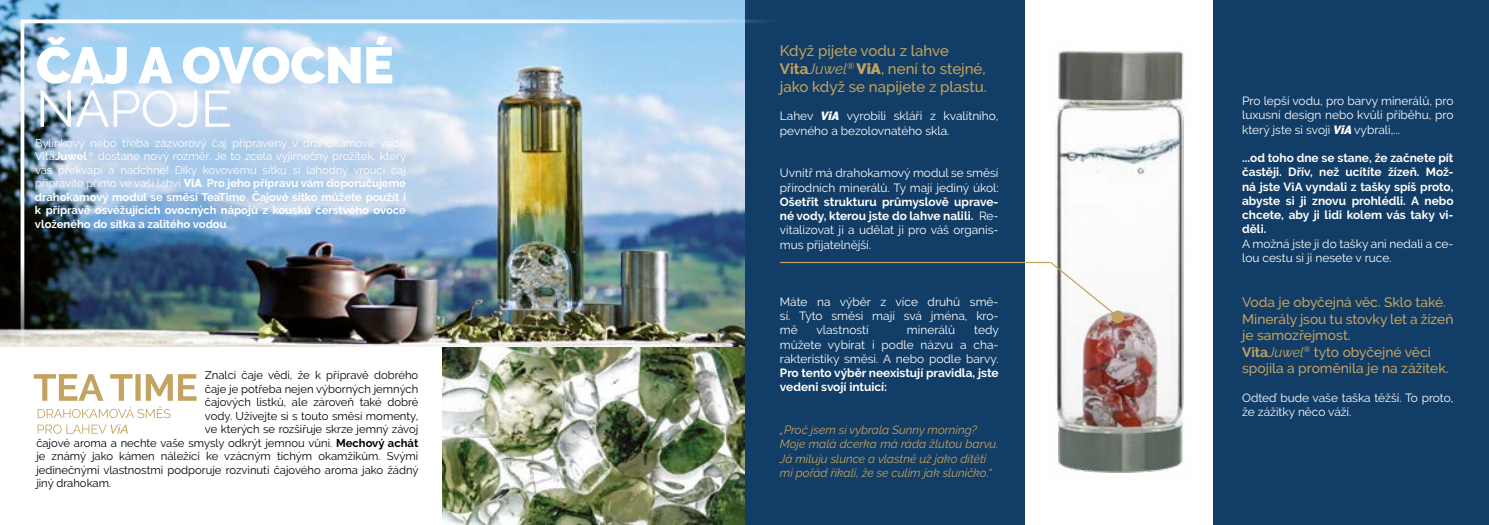
<style>
.page{position:relative;width:1489px;height:525px;background:#fff}
.page>*{position:absolute;margin:0;border:0;box-sizing:border-box;transform-origin:0 0}
.t1{font:900 51.12px "Raleway";letter-spacing:-.01em;color:#fff}
.t2{font:51.12px "Raleway";letter-spacing:-.01em;color:#fff}
.t3{font:500 15px/18px "Raleway";color:#c3a361}
.t4{font:500 13.75px/16.5px "Raleway";color:#c3a361}
.t5{font:11.88px/14.2px "Raleway";color:#fff}
.t6{font:700 11.88px/14.2px "Raleway";color:#fff;text-align:justify}
.t7{font:italic 11.88px/14.2px "Raleway";color:#c3a361}
.t8{font:11.25px/13.5px "Raleway";color:#fff;text-align:justify}
.t9{font:11.25px "Raleway";color:#000}
.s1{font-weight:700}
.s2{font-weight:900}
.s3{font-weight:400;font-style:italic}
.s4{font-weight:900;font-style:italic}
.s5{font-weight:400}
</style>
<div class="page">
<div style="left:744px;top:0;width:280px;height:524px;background:#123d66"></div>
<div style="left:1213px;top:0;width:275px;height:524px;background:#123d66"></div>
<img style="left:0;top:0;width:744px;height:347px">
<img style="left:19px;top:18px;width:886px;height:506px">
<img style="left:442px;top:347px;width:302px;height:177px">
<div style="left:21px;top:347px;width:184px;height:82px;background:#fff"></div>
<svg style="left:38px;top:424px;width:90px;height:9px"></svg>
<svg style="left:38px;top:406px;width:132px;height:12px"></svg>
<svg style="left:34px;top:374px;width:162px;height:26px"></svg>
<img style="left:1047px;top:51px;width:137px;height:422px">
<div style="left:1111px;top:310px;width:12px;height:13px;background:#c3a361;border-radius:50%"></div>
<svg style="left:1048px;top:260px;width:70px;height:57px"></svg>
<hr style="left:780px;top:262px;width:270px;height:1px;background:#c3a361">
<h1 class="t1" style="left:36px;top:36px;width:359px">ČAJ A OVOCNÉ</h1>
<h1 class="t2" style="left:36px;top:79px;width:198px">NÁPOJE</h1>
<p class="t8" style="left:35px;top:136px;width:373px">Bylinkový nebo třeba zázvorový čaj připravený v drahokamové vodě Vita<span class="s1">Juwel</span> <sup>®</sup> dostane nový rozměr. Je to zcela vyjímečný prožitek, který vás překvapí a nadchne! Díky kovovému sítku si lahodný vroucí čaj připravíte přímo ve vaší lahvi <span class="s2">ViA</span>. <span class="s1">Pro jeho přípravu vám doporučujeme drahokamový modul se směsí TeaTime</span>. <span class="s1">Čajové sítko můžete použít i k přípravě osvěžujících ovocných nápojů z kousků čerstvého ovoce vloženého do sítka a zalitého vodou</span>.</p>
<p class="t9" style="left:205px;top:368px;width:215px">Znalci čaje vědí, že k přípravě dobrého</p>
<p class="t9" style="left:205px;top:382px;width:215px">čaje je potřeba nejen výborných jemných</p>
<p class="t9" style="left:205px;top:395px;width:215px">čajových lístků, ale zároveň také dobré</p>
<p class="t9" style="left:205px;top:409px;width:215px">vody. Užívejte si s touto směsí momenty,</p>
<p class="t9" style="left:205px;top:422px;width:215px">ve kterých se rozšiřuje skrze jemný závoj</p>
<p class="t9" style="left:36px;top:436px;width:383px">čajové aroma a nechte vaše smysly odkrýt jemnou vůni. <span class="s1">Mechový achát</span></p>
<p class="t9" style="left:36px;top:449px;width:383px">je známý jako kámen náležící ke vzácným tichým okamžikům. Svými</p>
<p class="t9" style="left:36px;top:463px;width:384px">jedinečnými vlastnostmi podporuje rozvinutí čajového aroma jako žádný</p>
<p class="t9" style="left:36px;top:476px;width:76px">jiný drahokam.</p>
<p class="t3" style="left:780px;top:41px;width:208px">Když pijete vodu z lahve<br><span class="s1">Vita</span><span class="s3">Juwel</span><sup>®</sup> <span class="s2">ViA</span>, není to stejné, jako když se napijete z plastu.</p>
<p class="t5" style="left:780px;top:109px;width:220px">Lahev <span class="s4">ViA</span> vyrobili skláři z kvalitního, pevného a bezolovnatého skla.</p>
<p class="t5" style="left:780px;top:166px;width:220px">Uvnitř má drahokamový modul se směsí přírodních minerálů. Ty mají jediný úkol:</p>
<p class="t6" style="left:780px;top:194px;width:220px">Ošetřit strukturu průmyslově uprave&shy;né vody, kterou jste do lahve nalili. <span class="s5">Re&shy;vitalizovat ji a udělat ji pro váš organis&shy;mus přijatelnější.</span></p>
<p class="t5" style="left:780px;top:294px;width:220px;text-align:justify">Máte na výběr z více druhů smě&shy;sí. Tyto směsi mají svá jména, kro&shy;mě</p>
<p class="t5" style="left:780px;top:323px;width:220px;text-align:justify;text-indent:194px">tedy můžete vybírat i podle názvu a cha&shy;rakteristiky směsi. A nebo podle barvy.</p>
<p class="t6" style="left:780px;top:365px;width:220px">Pro tento výběr neexistují pravidla, jste vedeni svojí intuicí:</p>
<p class="t7" style="left:780px;top:422px;width:220px">„Proč jsem si vybrala Sunny morning?<br>Moje malá dcerka má ráda žlutou barvu.<br>Já miluju slunce a vlastně už jako dítěti mi pořád říkali, že se culím jak sluníčko.“</p>
<p class="t5" style="left:816px;top:323px;width:54px">vlastností</p>
<p class="t5" style="left:906px;top:323px;width:50px">minerálů</p>
<p class="t5" style="left:1241px;top:94px;width:213px;text-align:justify">Pro lepší vodu, pro barvy minerálů, pro luxusní design nebo kvůli příběhu, pro který jste si svoji <span class="s4">ViA</span> vybrali,...</p>
<p class="t6" style="left:1241px;top:151px;width:213px">...od toho dne se stane, že začnete pít častěji. Dřív, než ucítíte žízeň. Mož&shy;ná jste ViA vyndali z tašky spíš proto, abyste si ji znovu prohlédli. A nebo chcete, aby ji lidi kolem vás taky vi&shy;děli.</p>
<p class="t5" style="left:1241px;top:236px;width:213px">A možná jste ji do tašky ani nedali a ce&shy;lou cestu si ji nesete v ruce.</p>
<p class="t4" style="left:1241px;top:294px;width:213px">Voda je obyčejná věc. Sklo také.<br>Minerály jsou tu stovky let a žízeň je samozřejmost.<br><span class="s1">Vita</span><span class="s3">Juwel</span><sup>®</sup> tyto obyčejné věci spojila a proměnila je na zážitek.</p>
<p class="t5" style="left:1241px;top:390px;width:213px">Odteď bude vaše taška těžší. To proto, že zážitky něco váží.</p>
</div>
